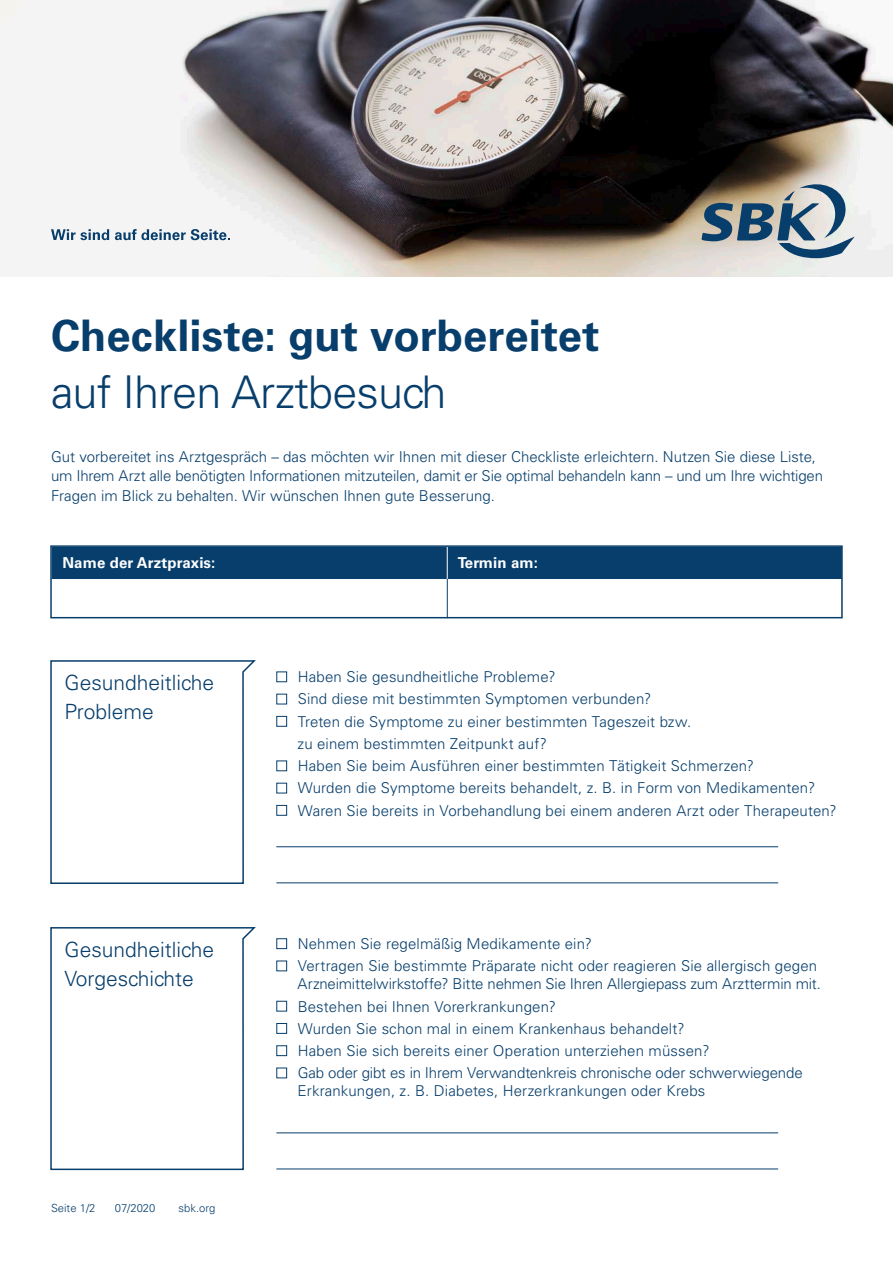
<style>
.page{position:relative;width:893px;height:1263px;background:#fff}
.page>*{position:absolute;margin:0;border:0;box-sizing:border-box;transform-origin:0 0}
._01_Headliine{font:300 45px "Univers LT Std";letter-spacing:-.02em;color:#073e6b}
._01_Headliine-2{font:700 43.5px "Univers LT Std";color:#073e6b}
.Kopf____Name_Kundenb{font:300 21px/29.4px "Univers LT Std";color:#073e6b}
._03_Copy{font:300 15px/19.5px "Univers LT Std";letter-spacing:.005em;color:#073e6b}
._03_Copy-2{font:700 15px "Univers LT Std";letter-spacing:.01em;color:#fff}
.Fließtexte____Fußzei{font:300 11.25px "Univers LT Std";color:#073e6b}
</style>
<div class="page">
<img style="left:0;top:0;width:893px;height:276px">
<svg style="left:51px;top:229px;width:58px;height:11px"></svg>
<svg style="left:115px;top:229px;width:115px;height:12px"></svg>
<svg style="left:701px;top:181px;width:154px;height:77px;background:#919b9e"></svg>
<svg style="left:50px;top:660px;width:206px;height:224px"></svg>
<svg style="left:50px;top:927px;width:206px;height:244px"></svg>
<div style="left:276px;top:671px;width:11px;height:11px;border:1px solid #073e6b"></div>
<div style="left:276px;top:694px;width:11px;height:10px;border:1px solid #073e6b"></div>
<div style="left:276px;top:716px;width:11px;height:11px;border:1px solid #073e6b"></div>
<div style="left:276px;top:760px;width:11px;height:11px;border:1px solid #073e6b"></div>
<div style="left:276px;top:783px;width:11px;height:10px;border:1px solid #073e6b"></div>
<div style="left:276px;top:805px;width:11px;height:11px;border:1px solid #073e6b"></div>
<div style="left:276px;top:938px;width:11px;height:11px;border:1px solid #073e6b"></div>
<div style="left:276px;top:960px;width:11px;height:11px;border:1px solid #073e6b"></div>
<div style="left:276px;top:1001px;width:11px;height:10px;border:1px solid #073e6b"></div>
<div style="left:276px;top:1023px;width:11px;height:11px;border:1px solid #073e6b"></div>
<div style="left:276px;top:1045px;width:11px;height:11px;border:1px solid #073e6b"></div>
<div style="left:276px;top:1067px;width:11px;height:11px;border:1px solid #073e6b"></div>
<hr style="left:276px;top:1132px;width:502px;height:1px;background:#073e6b">
<hr style="left:276px;top:1168px;width:502px;height:1px;background:#073e6b">
<hr style="left:276px;top:846px;width:502px;height:1px;background:#073e6b">
<hr style="left:276px;top:882px;width:502px;height:1px;background:#073e6b">
<div style="left:53px;top:548px;width:787px;height:31px;background:#073e6b"></div>
<hr style="left:447px;top:547px;width:1px;height:32px;background:#fff">
<div style="left:50px;top:545px;width:793px;height:73px;border:2px solid #073e6b"></div>
<hr style="left:447px;top:579px;width:1px;height:39px;background:#073e6b">
<p class="_01_Headliine-2" style="left:51px;top:310px;width:550px">Checkliste: gut vorbereitet</p>
<p class="_01_Headliine" style="left:51px;top:365px;width:397px">auf Ihren Arztbesuch</p>
<p class="_03_Copy" style="left:51px;top:447px;width:774px">Gut vorbereitet ins Arztgespräch – das möchten wir Ihnen mit dieser Checkliste erleichtern. Nutzen Sie diese Liste, um Ihrem Arzt alle benötigten Informationen mitzuteilen, damit er Sie optimal behandeln kann – und um Ihre wichtigen<br>Fragen im Blick zu behalten. Wir wünschen Ihnen gute Besserung.</p>
<p class="_03_Copy-2" style="left:62px;top:554px;width:155px">Name der Arztpraxis:</p>
<p class="_03_Copy-2" style="left:458px;top:554px;width:82px">Termin am:</p>
<p class="Kopf____Name_Kundenb" style="left:65px;top:667px;width:151px">Gesundheitliche<br>Probleme</p>
<p class="Kopf____Name_Kundenb" style="left:65px;top:934px;width:151px">Gesundheitliche<br>Vorgeschichte</p>
<p class="Fließtexte____Fußzei" style="left:51px;top:1201px;width:46px">Seite 1/2</p>
<p class="Fließtexte____Fußzei" style="left:115px;top:1201px;width:42px">07/2020</p>
<p class="Fließtexte____Fußzei" style="left:179px;top:1201px;width:38px">sbk.org</p>
<p class="_03_Copy" style="left:298px;top:667px;width:259px">Haben Sie gesundheitliche Probleme?</p>
<p class="_03_Copy" style="left:298px;top:689px;width:355px">Sind diese mit bestimmten Symptomen verbunden?</p>
<p class="_03_Copy" style="left:298px;top:712px;width:395px">Treten die Symptome zu einer bestimmten Tageszeit bzw.</p>
<p class="_03_Copy" style="left:298px;top:734px;width:251px">zu einem bestimmten Zeitpunkt auf?</p>
<p class="_03_Copy" style="left:298px;top:756px;width:458px">Haben Sie beim Ausführen einer bestimmten Tätigkeit Schmerzen?</p>
<p class="_03_Copy" style="left:298px;top:778px;width:519px">Wurden die Symptome bereits behandelt, z. B. in Form von Medikamenten?</p>
<p class="_03_Copy" style="left:298px;top:801px;width:541px">Waren Sie bereits in Vorbehandlung bei einem anderen Arzt oder Therapeuten?</p>
<p class="_03_Copy" style="left:298px;top:934px;width:296px">Nehmen Sie regelmäßig Medikamente ein?</p>
<p class="_03_Copy" style="left:298px;top:957px;width:525px;line-height:18px">Vertragen Sie bestimmte Präparate nicht oder reagieren Sie allergisch gegen<br>Arzneimittelwirkstoffe? Bitte nehmen Sie Ihren Allergiepass zum Arzttermin mit.</p>
<p class="_03_Copy" style="left:298px;top:996px;width:260px">Bestehen bei Ihnen Vorerkrankungen?</p>
<p class="_03_Copy" style="left:298px;top:1019px;width:388px">Wurden Sie schon mal in einem Krankenhaus behandelt?</p>
<p class="_03_Copy" style="left:298px;top:1041px;width:413px">Haben Sie sich bereits einer Operation unterziehen müssen?</p>
<p class="_03_Copy" style="left:298px;top:1064px;width:507px;line-height:18px">Gab oder gibt es in Ihrem Verwandtenkreis chronische oder schwerwiegende<br>Erkrankungen, z. B. Diabetes, Herzerkrankungen oder Krebs</p>
</div>
